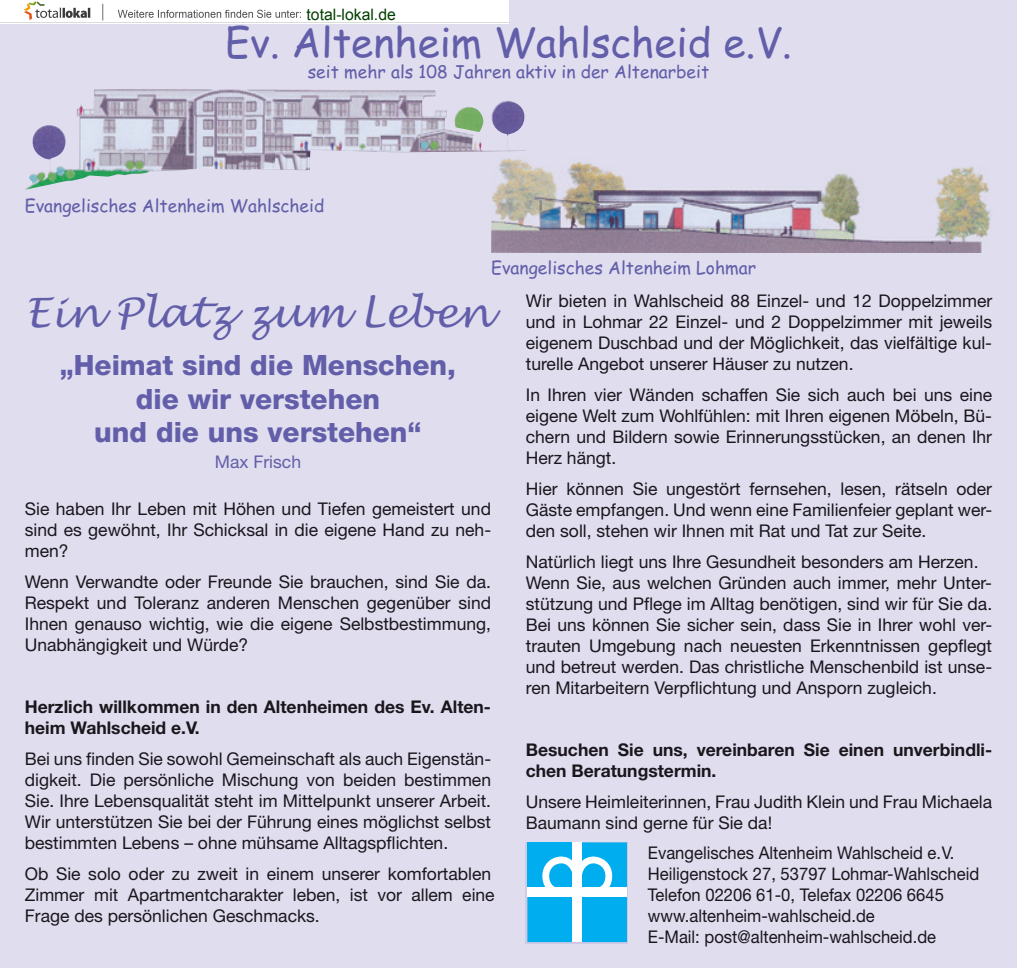
<style>
.page{position:relative;width:1017px;height:968px;background:#fff}
.page>*{position:absolute;margin:0;border:0;box-sizing:border-box;transform-origin:0 0}
.t1{font:40.25px "Comic Sans MS OV PHEFGB";color:#625ea9}
.t2{font:italic 40.25px "Lucida Handwriting";color:#625ea9}
.t3{font:28px/33.6px "Helvetica Neue Heavy OV OHEFGB";color:#625ea9;text-align:center}
.t4{font:17.5px/21px "Helvetica Neue Roman OV MHEFGB";color:#1b151c;text-align:justify}
.t5{font:17.5px/21px "Helvetica Neue Roman OV MHEFGB";color:#1b151c;scale:.95 1}
.t6{font:17.5px/21px "Helvetica Neue Bold OV NHEFGB";color:#1b151c}
.t7{font:17.5px "Comic Sans MS OV PHEFGB";color:#625ea9}
.t8{font:17.5px "Helvetica Neue Roman OV MHEFGB";color:#625ea9}
.t9{font:15.75px "Arial";color:#004000}
.s1{font-family:"Comic Sans MS OV QHEFGB"}
</style>
<div class="page">
<div style="left:0;top:0;width:1017px;height:967px;background:#dfddee"></div>
<svg style="left:526px;top:842px;width:102px;height:101px;background:#21b7f0"></svg>
<div style="left:573px;top:842px;width:9px;height:99px;background:#fff"></div>
<div style="left:527px;top:887px;width:100px;height:9px;background:#fff"></div>
<img style="left:491px;top:162px;width:500px;height:90px">
<img style="left:25px;top:89px;width:250px;height:101px">
<img style="left:275px;top:89px;width:251px;height:81px">
<img style="left:0;top:0;width:508px;height:24px">
<p class="t9" style="left:307px;top:4px;width:91px">total-lokal.de</p>
<h1 class="t1" style="left:225px;top:13px;width:568px">Ev. Altenheim Wahlscheid e.V.</h1>
<p class="t7" style="left:308px;top:59px;width:403px">seit mehr als 10<span class="s1">8</span> Jahren aktiv in der Altenarbeit</p>
<p class="t7" style="left:25px;top:193px;width:301px">Evangelisches Altenheim Wahlscheid</p>
<p class="t7" style="left:491px;top:254px;width:267px">Evangelisches Altenheim Lohmar</p>
<h1 class="t2" style="left:26px;top:289px;width:466px">Ein Platz zum Leben</h1>
<p class="t4" style="left:526px;top:290px;width:468px">Wir bieten in Wahlscheid 88 Einzel- und 12 Doppelzimmer und in Lohmar 22 Einzel- und 2 Doppelzimmer mit jeweils eigenem Duschbad und der Möglichkeit, das vielfältige kul&shy;turelle Angebot unserer Häuser zu nutzen.</p>
<p class="t4" style="left:526px;top:383px;width:468px">In Ihren vier Wänden schaffen Sie sich auch bei uns eine eigene Welt zum Wohlfühlen: mit Ihren eigenen Möbeln, Bü&shy;chern und Bildern sowie Erinnerungsstücken, an denen Ihr Herz hängt.</p>
<p class="t4" style="left:526px;top:477px;width:468px">Hier können Sie ungestört fernsehen, lesen, rätseln oder Gäste empfangen. Und wenn eine Familienfeier geplant wer&shy;den soll, stehen wir Ihnen mit Rat und Tat zur Seite.</p>
<p class="t4" style="left:526px;top:550px;width:468px;text-align:left">Natürlich liegt uns Ihre Gesundheit besonders am Herzen.<br>Wenn Sie, aus welchen Gründen auch immer, mehr Unter&shy;stützung und Pflege im Alltag benötigen, sind wir für Sie da.<br>Bei uns können Sie sicher sein, dass Sie in Ihrer wohl ver&shy;trauten Umgebung nach neuesten Erkenntnissen gepflegt und betreut werden. Das christliche Menschenbild ist unse&shy;ren Mitarbeitern Verpflichtung und Ansporn zugleich.</p>
<h2 class="t3" style="left:60px;top:348px;width:398px">„Heimat sind die Menschen, die wir verstehen<br>und die uns verstehen“</h2>
<p class="t8" style="left:215px;top:451px;width:88px">Max Frisch</p>
<p class="t4" style="left:25px;top:498px;width:468px">Sie haben Ihr Leben mit Höhen und Tiefen gemeistert und sind es gewöhnt, Ihr Schicksal in die eigene Hand zu neh&shy;men?</p>
<p class="t4" style="left:25px;top:571px;width:468px">Wenn Verwandte oder Freunde Sie brauchen, sind Sie da.<br>Respekt und Toleranz anderen Menschen gegenüber sind Ihnen genauso wichtig, wie die eigene Selbstbestimmung, Unabhängigkeit und Würde?</p>
<p class="t6" style="left:25px;top:696px;width:468px">Herzlich willkommen in den Altenheimen des Ev. Alten&shy;heim Wahlscheid e.V.</p>
<p class="t4" style="left:25px;top:748px;width:468px">Bei uns finden Sie sowohl Gemeinschaft als auch Eigenstän&shy;digkeit. Die persönliche Mischung von beiden bestimmen Sie. Ihre Lebensqualität steht im Mittelpunkt unserer Arbeit.<br>Wir unterstützen Sie bei der Führung eines möglichst selbst bestimmten Lebens – ohne mühsame Alltagspflichten.</p>
<p class="t4" style="left:25px;top:863px;width:471px;text-align:left">Ob Sie solo oder zu zweit in einem unserer komfortablen<br>Zimmer mit Apartmentcharakter leben, ist vor allem eine<br>Frage des persönlichen Geschmacks.</p>
<p class="t6" style="left:526px;top:738px;width:468px">Besuchen Sie uns, vereinbaren Sie einen unverbindli&shy;chen Beratungstermin.</p>
<p class="t4" style="left:526px;top:790px;width:468px">Unsere Heimleiterinnen, Frau Judith Klein und Frau Michaela<br>Baumann sind gerne für Sie da!</p>
<p class="t5" style="left:648px;top:842px;width:350px">Evangelisches Altenheim Wahlscheid e.V.<br>Heiligenstock 27, 53797 Lohmar-Wahlscheid Telefon 02206 61-0, Telefax 02206 6645 www.altenheim-wahlscheid.de<br>E-Mail: post@altenheim-wahlscheid.de</p>
</div>
